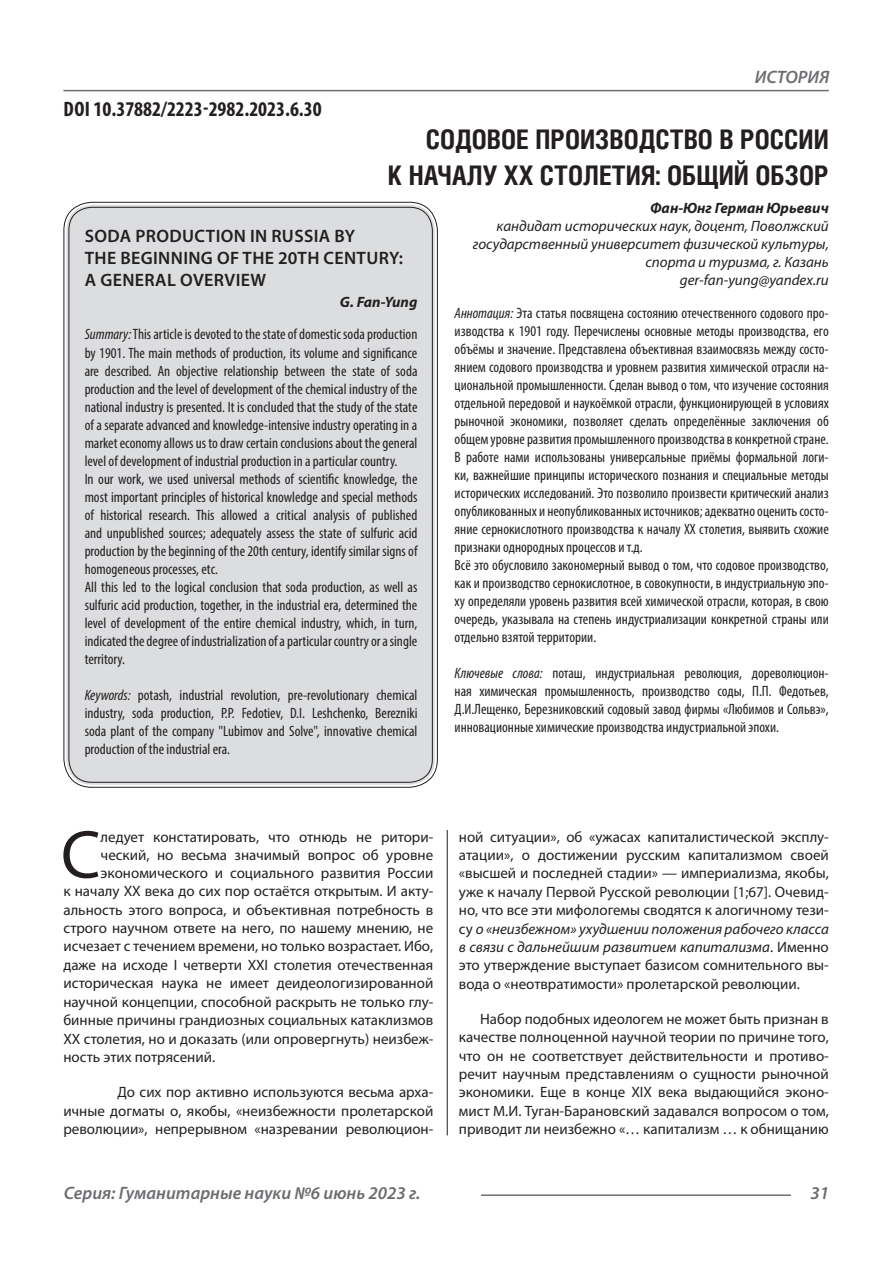
<style>
.page{position:relative;width:893px;height:1263px;background:#fff}
.page>*{position:absolute;margin:0;border:0;box-sizing:border-box;transform-origin:0 0}
.Статья_текст_первый{font:68.4px "Myriad Pro";color:#231f20}
.Статья_название{font:700 27px/36px "Helios Cond C";color:#231f20;text-align:right}
.ДОИ{font:700 condensed 21px "Myriad Pro";color:#231f20}
.Статья_название_англ{font:600 18px/21.6px "Myriad Pro";letter-spacing:.02em;color:#231f20}
.t1{font:italic 600 18px "Myriad Pro";color:#6c6d70}
.Статья_аннотация_тек{font:condensed 15px/18px "Myriad Pro";color:#231f20;text-align:justify}
.Статья_аннотация_анг{font:condensed 15px/18px "Myriad Pro";color:#231f20;text-align:justify}
.Статья_текст_первый-2{font:15px "Myriad Pro";color:#231f20}
.Статья_текст{font:15px/18.3px "Myriad Pro";color:#231f20;text-align:justify}
.Статья_текст-2{font:15px/18.3px "Myriad Pro";color:#202124;text-align:justify}
.Статья_автор_инфо{font:italic 15px/18px "Myriad Pro";color:#231f20;text-align:right}
.Статья_автор_инфо-2{font:italic 700 15px "Myriad Pro";color:#231f20}
.Статья_автор_англ{font:italic 700 15px "Myriad Pro";color:#231f20}
.s1{font-style:italic}
</style>
<div class="page">
<hr style="left:447px;top:128px;width:1px;height:1007px;background:#231f20">
<hr style="left:63px;top:90px;width:766px;height:1px;background:#6c6d70">
<hr style="left:481px;top:1194px;width:310px;height:2px;background:#6c6d70">
<div style="left:443px;top:128px;width:55px;height:702px;background:#fff"></div>
<div style="left:66px;top:205px;width:369px;height:580px;background:#dcdddf;border-radius:26px"></div>
<p class="ДОИ" style="left:64px;top:96px;width:260px">DOI 10.37882/2223-2982.2023.6.30</p>
<p class="t1" style="left:755px;top:66px;width:76px">ИСТОРИЯ</p>
<p class="Статья_название" style="left:388px;top:121px;width:442px">СОДОВОЕ ПРОИЗВОДСТВО В РОССИИ<br>К НАЧАЛУ XX СТОЛЕТИЯ: ОБЩИЙ ОБЗОР</p>
<p class="Статья_автор_инфо-2" style="left:650px;top:198px;width:180px">Фан-Юнг Герман Юрьевич</p>
<p class="Статья_автор_инфо" style="left:473px;top:217px;width:357px">кандидат исторических наук, доцент, Поволжский государственный университет физической культуры, спорта и туризма, г. Казань</p>
<p class="Статья_автор_инфо" style="left:680px;top:271px;width:150px">ger-fan-yung@yandex.ru</p>
<p class="Статья_аннотация_тек" style="left:455px;top:304px;width:376px"><span class="s1">Аннотация:</span> Эта статья посвящена состоянию отечественного содового про&shy;изводства к 1901 году. Перечислены основные методы производства, его объёмы и значение. Представлена объективная взаимосвязь между состо&shy;янием содового производства и уровнем развития химической отрасли на&shy;циональной промышленности. Сделан вывод о том, что изучение состояния отдельной передовой и наукоёмкой отрасли, функционирующей в условиях рыночной экономики, позволяет сделать определённые заключения об общем уровне развития промышленного производства в конкретной стране.</p>
<p class="Статья_аннотация_тек" style="left:455px;top:448px;width:376px">В работе нами использованы универсальные приёмы формальной логи&shy;ки, важнейшие принципы исторического познания и специальные методы исторических исследований. Это позволило произвести критический анализ опубликованных и неопубликованных источников; адекватно оценить состо&shy;яние сернокислотного производства к началу XX столетия, выявить схожие признаки однородных процессов и т.д.</p>
<p class="Статья_аннотация_тек" style="left:455px;top:556px;width:376px">Всё это обусловило закономерный вывод о том, что содовое производство, как и производство сернокислотное, в совокупности, в индустриальную эпо&shy;ху определяли уровень развития всей химической отрасли, которая, в свою очередь, указывала на степень индустриализации конкретной страны или отдельно взятой территории.</p>
<p class="Статья_аннотация_тек" style="left:455px;top:664px;width:376px"><span class="s1">Ключевые слова:</span> поташ, индустриальная революция, дореволюцион&shy;ная химическая промышленность, производство соды, П.П. Федотьев, Д.И.Лещенко, Березниковский содовый завод фирмы «Любимов и Сольвэ», инновационные химические производства индустриальной эпохи.</p>
<p class="Статья_название_англ" style="left:85px;top:225px;width:320px">SODA PRODUCTION IN RUSSIA BY<br>THE BEGINNING OF THE 20TH CENTURY:<br>A GENERAL OVERVIEW</p>
<p class="Статья_автор_англ" style="left:340px;top:292px;width:79px">G. Fan-Yung</p>
<p class="Статья_аннотация_анг" style="left:85px;top:325px;width:334px"><span class="s1">Summary:</span> This article is devoted to the state of domestic soda production by 1901. The main methods of production, its volume and significance are described. An objective relationship between the state of soda production and the level of development of the chemical industry of the national industry is presented. It is concluded that the study of the state of a separate advanced and knowledge-intensive industry operating in a market economy allows us to draw certain conclusions about the general level of development of industrial production in a particular country.</p>
<p class="Статья_аннотация_анг" style="left:85px;top:469px;width:334px">In our work, we used universal methods of scientific knowledge, the most important principles of historical knowledge and special methods of historical research. This allowed a critical analysis of published and unpublished sources; adequately assess the state of sulfuric acid production by the beginning of the 20th century, identify similar signs of homogeneous processes, etc.</p>
<p class="Статья_аннотация_анг" style="left:85px;top:577px;width:334px">All this led to the logical conclusion that soda production, as well as sulfuric acid production, together, in the industrial era, determined the level of development of the entire chemical industry, which, in turn, indicated the degree of industrialization of a particular country or a single territory.</p>
<p class="Статья_аннотация_анг" style="left:85px;top:685px;width:334px"><span class="s1">Keywords:</span> potash, industrial revolution, pre-revolutionary chemical industry, soda production, P.P. Fedotiev, D.I. Leshchenko, Berezniki soda plant of the company "Lubimov and Solve", innovative chemical production of the industrial era.</p>
<p class="Статья_текст_первый" style="left:61px;top:812px;width:41px">С</p>
<p class="Статья_текст_первый-2" style="left:101px;top:827px;width:334px">ледует констатировать, что отнюдь не ритори-</p>
<p class="Статья_текст_первый-2" style="left:101px;top:845px;width:334px">ческий, но весьма значимый вопрос об уровне</p>
<p class="Статья_текст_первый-2" style="left:101px;top:863px;width:334px">экономического и социального развития России</p>
<p class="Статья_текст_первый-2" style="left:63px;top:882px;width:371px">к началу XX века до сих пор остаётся открытым. И акту-</p>
<p class="Статья_текст_первый-2" style="left:63px;top:900px;width:371px">альность этого вопроса, и объективная потребность в</p>
<p class="Статья_текст_первый-2" style="left:63px;top:919px;width:371px">строго научном ответе на него, по нашему мнению, не</p>
<p class="Статья_текст_первый-2" style="left:63px;top:937px;width:371px">исчезает с течением времени, но только возрастает. Ибо,</p>
<p class="Статья_текст_первый-2" style="left:63px;top:955px;width:371px">даже на исходе I четверти XXI столетия отечественная</p>
<p class="Статья_текст_первый-2" style="left:63px;top:974px;width:371px">историческая наука не имеет деидеологизированной</p>
<p class="Статья_текст_первый-2" style="left:63px;top:992px;width:371px">научной концепции, способной раскрыть не только глу-</p>
<p class="Статья_текст_первый-2" style="left:63px;top:1011px;width:371px">бинные причины грандиозных социальных катаклизмов</p>
<p class="Статья_текст_первый-2" style="left:63px;top:1029px;width:371px">XX столетия, но и доказать (или опровергнуть) неизбеж-</p>
<p class="Статья_текст_первый-2" style="left:63px;top:1048px;width:153px">ность этих потрясений.</p>
<p class="Статья_текст" style="left:63px;top:1083px;width:371px;text-indent:54px">До сих пор активно используются весьма арха&shy;ичные догматы о, якобы, «неизбежности пролетарской революции», непрерывном «назревании революцион-</p>
<p class="Статья_текст" style="left:459px;top:827px;width:371px">ной ситуации», об «ужасах капиталистической эксплу&shy;атации», о достижении русским капитализмом своей «высшей и последней стадии» — империализма, якобы, уже к началу Первой Русской революции [1;67]. Очевид&shy;но, что все эти мифологемы сводятся к алогичному тези&shy;су <span class="s1">о «неизбежном» ухудшении положения рабочего класса в связи с дальнейшим развитием капитализма</span>. Именно это утверждение выступает базисом сомнительного вы&shy;вода о «неотвратимости» пролетарской революции.</p>
<p class="Статья_текст-2" style="left:459px;top:1009px;width:371px;text-indent:21px">Набор подобных идеологем не может быть признан в качестве полноценной научной теории по причине того, что он не соответствует действительности и противо&shy;речит научным представлениям о сущности рыночной экономики. Еще в конце XIX века выдающийся эконо&shy;мист М.И. Туган-Барановский задавался вопросом о том, приводит ли неизбежно «… капитализм … к обнищанию</p>
<p class="t1" style="left:64px;top:1182px;width:358px">Серия: Гуманитарные науки №6 июнь 2023 г.</p>
<p class="t1" style="left:810px;top:1182px;width:20px">31</p>
</div>
